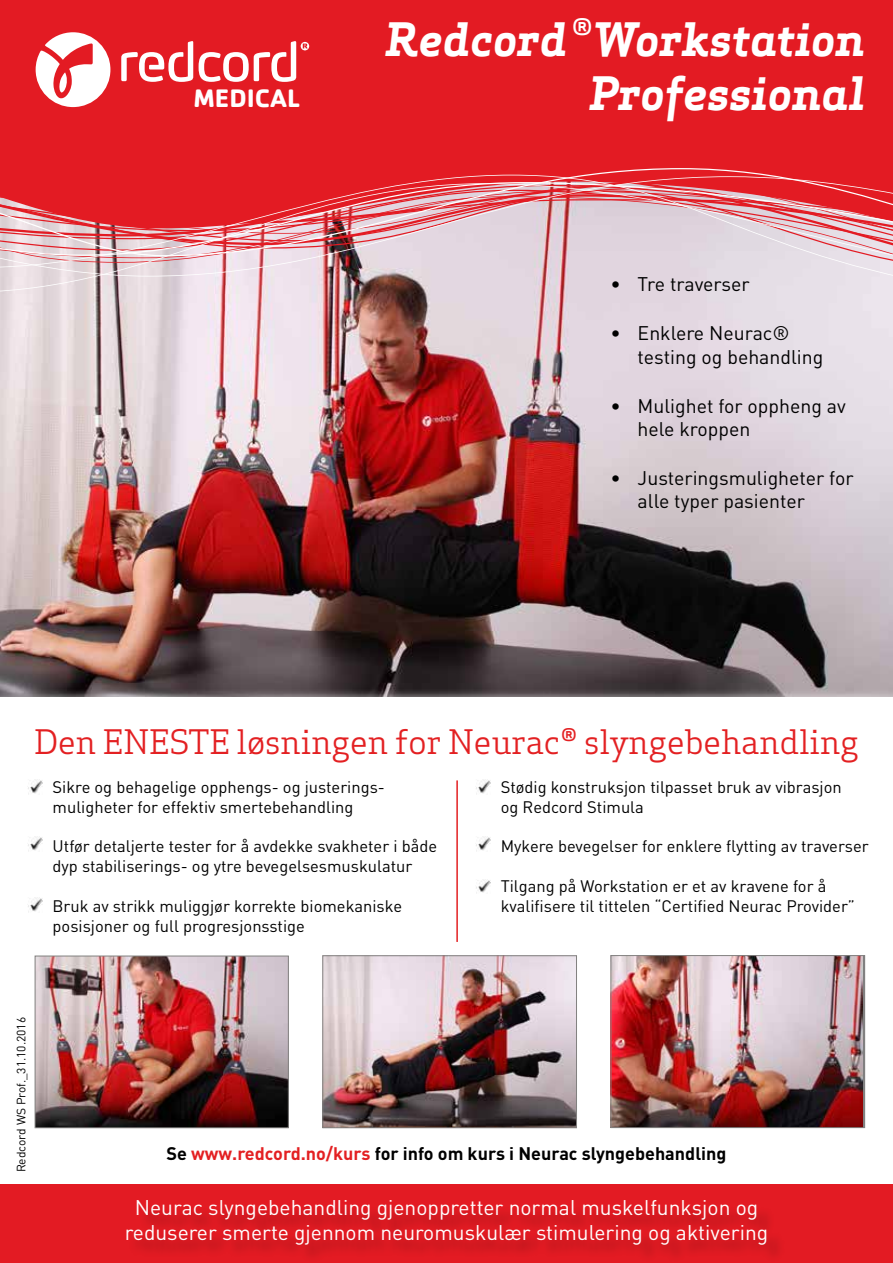
<style>
.page{position:relative;width:893px;height:1263px;background:#fff}
.page>*{position:absolute;margin:0;border:0;box-sizing:border-box;transform-origin:0 0}
.t1{font:italic 700 45px/54px "Apex Serif";color:#fff;text-align:right}
.t2{font:33.3px "Apex Serif";color:#fff}
.t3{font:33px "Apex Serif";color:#e32022}
.t4{font:700 26.25px "Cachet Std";color:#fff}
.t5{font:21px/25.2px "DINOT";color:#fff;text-align:center}
.t6{font:19.5px/23.4px "DINOT";color:#000}
.t7{font:700 18px "DINOT";color:#000}
.t8{font:16.5px/19.8px "DINOT";color:#000}
.t9{font:12px "DINOT";color:#000}
.s1{color:#e32022}
</style>
<div class="page">
<div style="left:0;top:147px;width:893px;height:550px;background:#fff;opacity:.75"></div>
<div style="left:0;top:1184px;width:893px;height:79px;background:#e31b23"></div>
<img style="left:476px;top:780px;width:14px;height:14px">
<img style="left:476px;top:837px;width:14px;height:14px">
<img style="left:476px;top:879px;width:14px;height:14px">
<div style="left:129px;top:1203px;width:656px;height:60px;background:#dd1a22"></div>
<img style="left:28px;top:780px;width:15px;height:14px">
<img style="left:28px;top:837px;width:15px;height:14px">
<img style="left:28px;top:898px;width:15px;height:14px">
<div style="left:0;top:0;width:893px;height:168px;background:#e31b23"></div>
<svg style="left:0;top:168px;width:893px;height:8px;background:#e4242b"></svg>
<svg style="left:0;top:277px;width:893px;height:15px;background:#d9c9d0"></svg>
<svg style="left:0;top:176px;width:893px;height:101px;background:#e19098"></svg>
<svg style="left:36px;top:32px;width:74px;height:75px"></svg>
<svg style="left:121px;top:41px;width:72px;height:41px"></svg>
<svg style="left:199px;top:41px;width:110px;height:41px"></svg>
<hr style="left:456px;top:780px;width:2px;height:162px;background:#e32022">
<img style="left:37px;top:958px;width:250px;height:168px">
<div style="left:35px;top:956px;width:254px;height:172px;border:1px solid #828180"></div>
<img style="left:324px;top:957px;width:251px;height:169px">
<div style="left:322px;top:955px;width:255px;height:173px;border:1px solid #828180"></div>
<img style="left:613px;top:957px;width:250px;height:169px">
<div style="left:611px;top:955px;width:254px;height:173px;border:1px solid #828180"></div>
<h3 class="t4" style="left:193px;top:81px;width:108px">MEDICAL</h3>
<h2 class="t2" style="left:571px;top:2px;width:24px">®</h2>
<h1 class="t1" style="left:385px;top:12px;width:481px">Redcord Workstation<br>Professional</h1>
<p class="t6" style="left:611px;top:272px;width:141px">• Tre traverser</p>
<p class="t6" style="left:638px;top:321px;width:187px;text-indent:-27px">• Enklere Neurac® testing og behandling</p>
<p class="t6" style="left:638px;top:393px;width:210px;text-indent:-27px">• Mulighet for oppheng av hele kroppen</p>
<p class="t6" style="left:638px;top:465px;width:217px;text-indent:-27px">• Justeringsmuligheter for alle typer pasienter</p>
<h3 class="t3" style="left:34px;top:721px;width:826px">Den ENESTE løsningen for Neurac<sup>®</sup> slyngebehandling</h3>
<p class="t8" style="left:53px;top:776px;width:334px">Sikre og behagelige opphengs- og justerings&shy;muligheter for effektiv smertebehandling</p>
<p class="t8" style="left:53px;top:836px;width:386px">Utfør detaljerte tester for å avdekke svakheter i både dyp stabiliserings- og ytre bevegelsesmuskulatur</p>
<p class="t8" style="left:53px;top:895px;width:351px">Bruk av strikk muliggjør korrekte biomekaniske posisjoner og full progresjonsstige</p>
<p class="t8" style="left:501px;top:776px;width:342px">Stødig konstruksjon tilpasset bruk av vibrasjon og Redcord Stimula</p>
<p class="t8" style="left:501px;top:836px;width:369px">Mykere bevegelser for enklere flytting av traverser</p>
<p class="t8" style="left:501px;top:875px;width:356px">Tilgang på Workstation er et av kravene for å kvalifisere til tittelen “Certified Neurac Provider”</p>
<p class="t9" style="left:13px;top:1172px;width:157px;rotate:-90deg">Redcord WS Prof._31.10.2016</p>
<p class="t7" style="left:167px;top:1142px;width:561px">Se <span class="s1">www.redcord.no/kurs</span> for info om kurs i Neurac slyngebehandling</p>
<p class="t5" style="left:125px;top:1194px;width:645px">Neurac slyngebehandling gjenoppretter normal muskelfunksjon og reduserer smerte gjennom neuromuskulær stimulering og aktivering</p>
</div>
